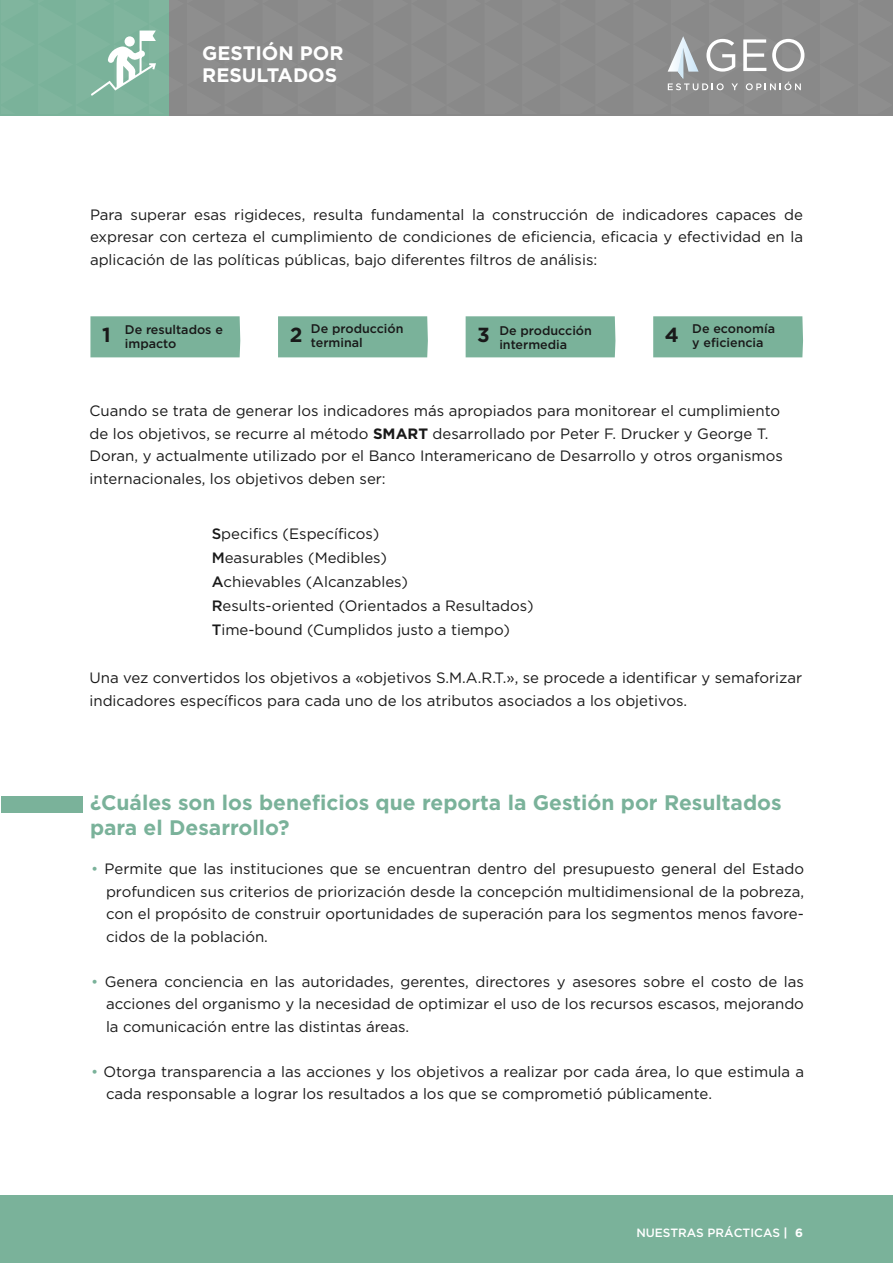
<style>
.page{position:relative;width:893px;height:1263px;background:#fff}
.page>*{position:absolute;margin:0;border:0;box-sizing:border-box;transform-origin:0 0}
.t1{font:700 21px/25.5px "Gotham";color:#7ab29a}
.t2{font:700 20.4px "Gotham";color:#191919}
.t3{font:700 19.5px/21.8px "Gotham";color:#fff}
.t4{font:15px/22.5px "Gotham";color:#191919}
.t5{font:700 15px "Gotham";color:#fff}
.t6{font:500 12.6px/14.1px "Gotham";color:#191919}
.t7{font:500 12px "Gotham";color:#fff}
.s1{font-weight:700;font-size:20.4px}
.s2{font-weight:700}
.s3{font-weight:500}
.s4{color:#7ab29a}
</style>
<div class="page">
<div style="left:1px;top:796px;width:82px;height:17px;background:#7ab29a"></div>
<div style="left:90px;top:316px;width:150px;height:41px;background:#7ab29a"></div>
<div style="left:278px;top:316px;width:150px;height:41px;background:#7ab29a"></div>
<div style="left:466px;top:316px;width:149px;height:41px;background:#7ab29a"></div>
<div style="left:653px;top:316px;width:150px;height:41px;background:#7ab29a"></div>
<div style="left:0;top:1196px;width:893px;height:67px;background:#7ab29a"></div>
<div style="left:0;top:0;width:170px;height:116px;background:#7ab29a"></div>
<svg style="left:91px;top:0;width:800px;height:114px;background:#8d918f"></svg>
<div style="left:125px;top:36px;width:10px;height:11px;background:#fff;border-radius:50%"></div>
<h3 class="t3" style="left:202px;top:41px;width:143px">GESTIÓN POR<br>RESULTADOS</h3>
<p class="t4" style="left:90px;top:203px;width:714px;text-align:justify">Para superar esas rigideces, resulta fundamental la construcción de indicadores capaces de expresar con certeza el cumplimiento de condiciones de eficiencia, eficacia y efectividad en la aplicación de las políticas públicas, bajo diferentes filtros de análisis:</p>
<h2 class="t2" style="left:102px;top:323px;width:10px">1</h2>
<p class="t6" style="left:311px;top:321px;width:94px;text-indent:-21px"><span class="s1">2</span> De producción terminal</p>
<p class="t6" style="left:477px;top:323px;width:116px;text-align:center"><span class="s1">3</span> De producción intermedia</p>
<p class="t6" style="left:692px;top:321px;width:84px;text-indent:-27px"><span class="s1">4</span> De economía y eficiencia</p>
<p class="t6" style="left:125px;top:322px;width:100px">De resultados e impacto</p>
<p class="t4" style="left:89px;top:399px;width:695px">Cuando se trata de generar los indicadores más apropiados para monitorear el cumplimiento de los objetivos, se recurre al método <span class="s2">SMART</span> desarrollado por Peter F. Drucker y George T.<br>Doran, y actualmente utilizado por el Banco Interamericano de Desarrollo y otros organismos internacionales, los objetivos deben ser:</p>
<p class="t4" style="left:212px;top:521px;width:323px;line-height:24px"><span class="s3">S</span>pecifics (Específicos)<br><span class="s3">M</span>easurables (Medibles)<br><span class="s3">A</span>chievables (Alcanzables)<br><span class="s3">R</span>esults-oriented (Orientados a Resultados)<br><span class="s3">T</span>ime-bound (Cumplidos justo a tiempo)</p>
<p class="t4" style="left:89px;top:666px;width:714px">Una vez convertidos los objetivos a «objetivos S.M.A.R.T.», se procede a identificar y semaforizar indicadores específicos para cada uno de los atributos asociados a los objetivos.</p>
<h1 class="t1" style="left:90px;top:789px;width:693px">¿Cuáles son los beneficios que reporta la Gestión por Resultados para el Desarrollo?</h1>
<p class="t4" style="left:106px;top:857px;width:699px;text-align:justify;text-indent:-15px"><span class="s4">•</span> Permite que las instituciones que se encuentran dentro del presupuesto general del Estado profundicen sus criterios de priorización desde la concepción multidimensional de la pobreza, con el propósito de construir oportunidades de superación para los segmentos menos favore&shy;cidos de la población.</p>
<p class="t4" style="left:106px;top:970px;width:699px;text-align:justify;text-indent:-15px"><span class="s4">•</span> Genera conciencia en las autoridades, gerentes, directores y asesores sobre el costo de las acciones del organismo y la necesidad de optimizar el uso de los recursos escasos, mejorando la comunicación entre las distintas áreas.</p>
<p class="t4" style="left:106px;top:1060px;width:700px;text-indent:-15px"><span class="s4">•</span> Otorga transparencia a las acciones y los objetivos a realizar por cada área, lo que estimula a cada responsable a lograr los resultados a los que se comprometió públicamente.</p>
<p class="t5" style="left:782px;top:1222px;width:22px">| 1</p>
<p class="t7" style="left:636px;top:1225px;width:168px">NUESTRAS PRÁCTICAS <span class="s2">| 6</span></p>
</div>
